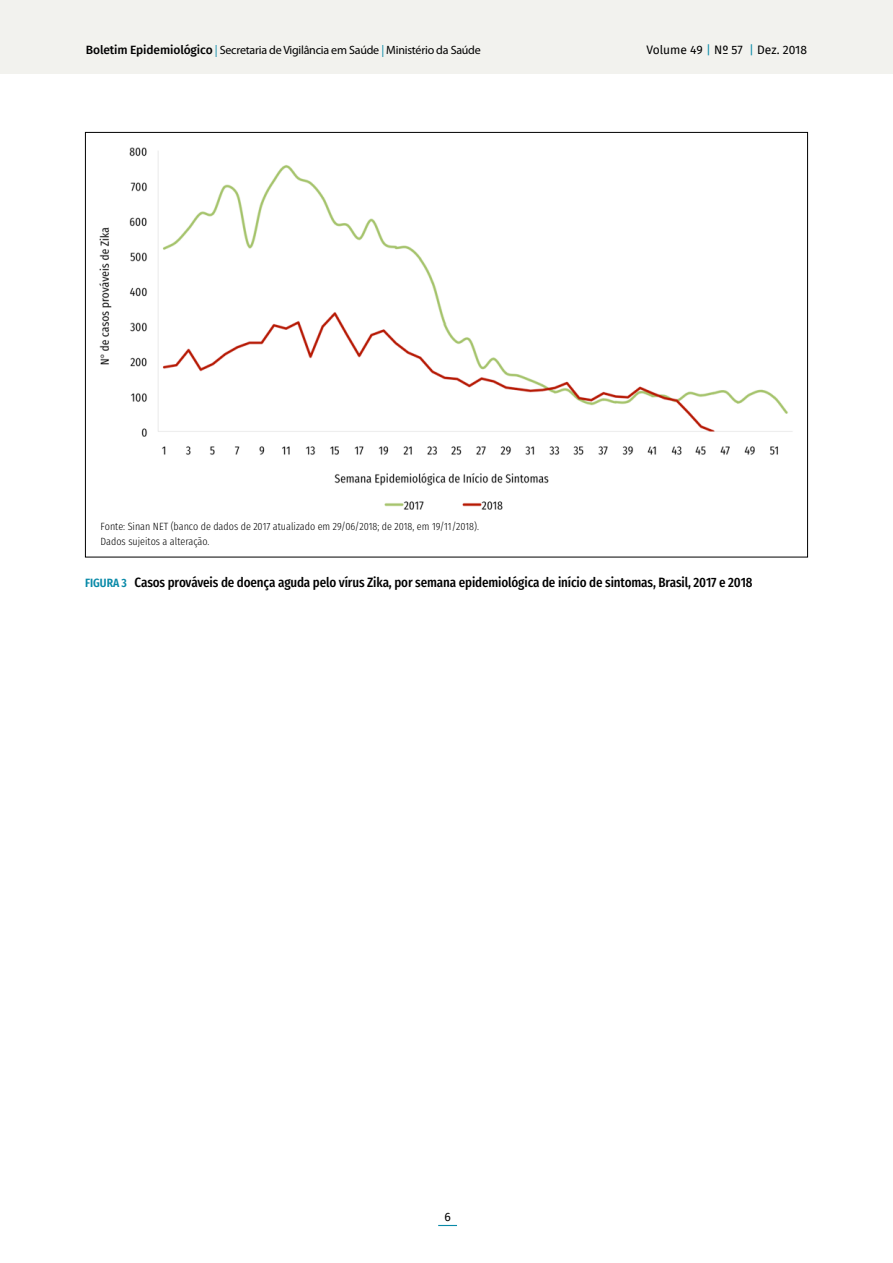
<style>
.page{position:relative;width:893px;height:1263px;background:#fff}
.page>*{position:absolute;margin:0;border:0;box-sizing:border-box;transform-origin:0 0}
.t1{font:500 13.5px "Fira Sans Condensed";letter-spacing:-.01em;color:#000}
.t2{font:12px "Myriad Pro";letter-spacing:-.02em;color:#000}
.t3{font:12px "Fira Sans";color:#000}
.t4{font:300 10.5px/15px "Fira Sans Condensed";color:#000}
.s1{font-family:"Fira Sans";font-weight:500}
.s2{color:#098aa8}
.s3{font-weight:600;font-size:12px;color:#098aa8}
</style>
<div class="page">
<div style="left:0;top:0;width:893px;height:74px;background:#f2f2ee"></div>
<svg style="left:438px;top:1225px;width:19px;height:1px"></svg>
<img style="left:99px;top:147px;width:694px;height:363px">
<p class="t2" style="left:86px;top:42px;width:396px"><span class="s1">Boletim Epidemiológico</span> <span class="s2">|</span> Secretaria de Vigilância em Saúde <span class="s2">|</span> Ministério da Saúde</p>
<p class="t3" style="left:646px;top:41px;width:162px">Volume 49 <span class="s2">|</span> Nº 57 <span class="s2">|</span> Dez. 2018</p>
<p class="t4" style="left:101px;top:517px;width:380px">Fonte: Sinan NET (banco de dados de 2017 atualizado em 29/06/2018; de 2018, em 19/11/2018).<br>Dados sujeitos a alteração.</p>
<p class="t1" style="left:85px;top:570px;width:669px"><span class="s3">FIGURA 3</span> Casos prováveis de doença aguda pelo vírus Zika, por semana epidemiológica de início de sintomas, Brasil, 2017 e 2018</p>
<p class="t3" style="left:444px;top:1207px;width:8px">6</p>
</div>
